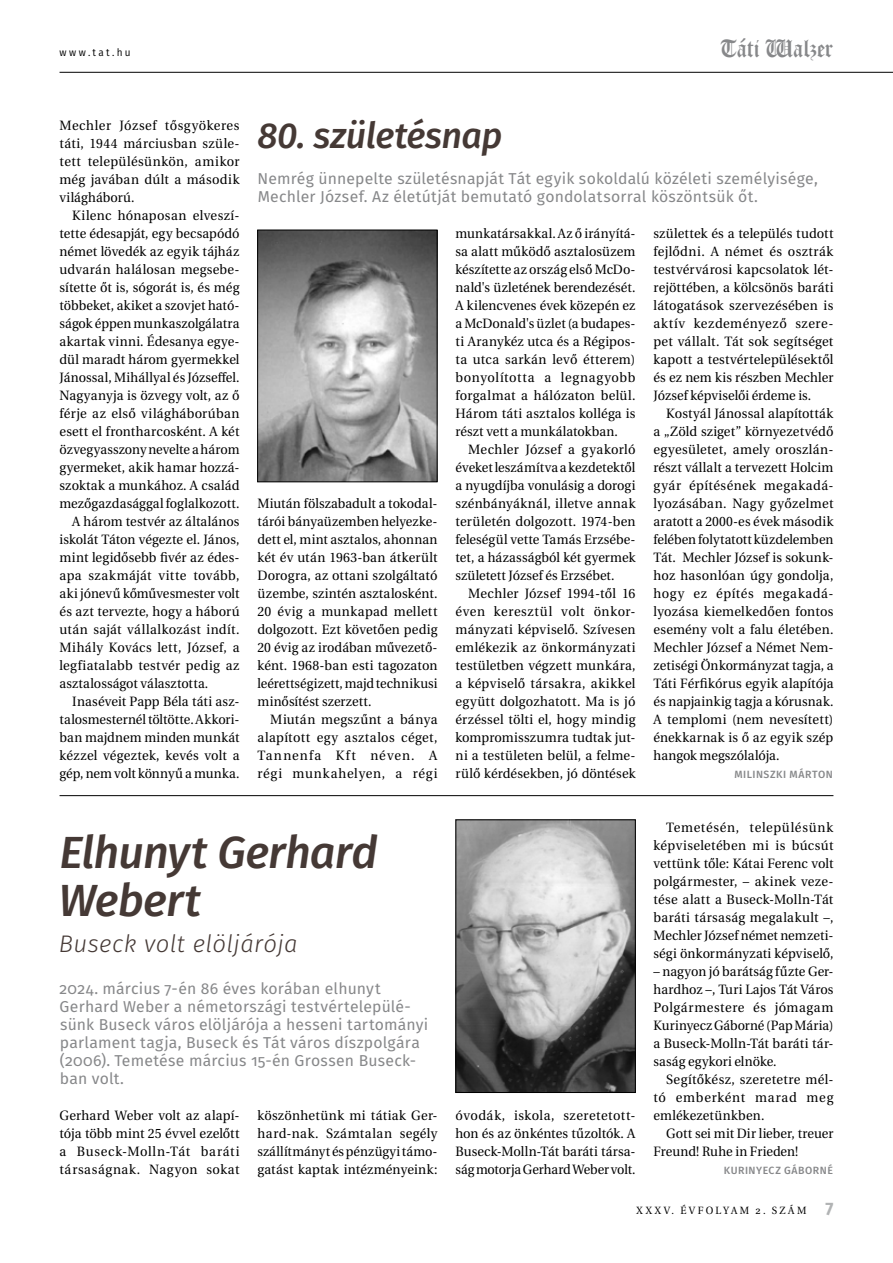
<style>
.page{position:relative;width:893px;height:1263px;background:#fff}
.page>*{position:absolute;margin:0;border:0;box-sizing:border-box;transform-origin:0 0}
.t1{font:italic 500 45px/48px "Fira Sans";letter-spacing:-.015em;color:#453935}
.t2{font:italic 500 36px "Fira Sans";letter-spacing:-.015em;color:#453935}
.t3{font:27px "Abbey Blk CE";letter-spacing:.01em;color:#87888a;scale:.95 1}
.t4{font:italic 300 24px "Fira Sans";letter-spacing:.015em;color:#453935}
.t5{font:15.75px/18px "Fira Sans";letter-spacing:.01em;color:#87888a}
.t6{font:13.5px/18px "Heuristica";letter-spacing:.01em;color:#000;text-align:justify;scale:.96 1}
.t7{font:13.5px/18px "Heuristica";letter-spacing:.01em;color:#000;text-align:justify;scale:.95 1}
.t8{font:13.5px "Heuristica";letter-spacing:.03em;color:#000;scale:.96 1}
.t9{font:500 10.5px "Fira Sans";letter-spacing:.05em;color:#87888a}
.t10{font:10.5px "Heuristica";letter-spacing:.255em;color:#000;scale:.95 1}
.t11{font:10.5px "Fira Sans";letter-spacing:.24em;color:#000;scale:.95 1}
.s1{font-family:"Fira Sans";font-weight:700;font-size:18px;color:#b1b3b4}
</style>
<div class="page">
<hr style="left:60px;top:72px;width:833px;height:1px;background:#000">
<img style="left:259px;top:232px;width:176px;height:248px">
<div style="left:257px;top:230px;width:180px;height:252px;border:1px solid #000"></div>
<img style="left:457px;top:821px;width:177px;height:270px">
<div style="left:455px;top:819px;width:181px;height:274px;border:1px solid #000"></div>
<hr style="left:60px;top:795px;width:773px;height:1px;background:#000">
<p class="t11" style="left:60px;top:44px;width:76px">www.tat.hu</p>
<h3 class="t3" style="left:721px;top:32px;width:120px">Táti Walzer</h3>
<p class="t6" style="left:60px;top:116px;width:189px">Mechler József tősgyökeres táti, 1944 márciusban szüle&shy;tett településünkön, amikor még javában dúlt a második világháború.</p>
<p class="t6" style="left:72px;top:206px;width:176px">Kilenc hónaposan elveszí-</p>
<p class="t7" style="left:60px;top:224px;width:191px">tette édesapját, egy becsapódó</p>
<p class="t6" style="left:60px;top:242px;width:189px">német lövedék az egyik tájház</p>
<p class="t6" style="left:60px;top:260px;width:189px">udvarán halálosan megsebe-</p>
<p class="t6" style="left:60px;top:278px;width:189px">sítette őt is, sógorát is, és még</p>
<p class="t7" style="left:60px;top:296px;width:191px">többeket, akiket a szovjet ható-</p>
<p class="t7" style="left:60px;top:314px;width:191px">ságok éppen munkaszolgálatra</p>
<p class="t7" style="left:60px;top:332px;width:191px">akartak vinni. Édesanya egye-</p>
<p class="t7" style="left:60px;top:350px;width:191px">dül maradt három gyermekkel</p>
<p class="t7" style="left:60px;top:368px;width:191px">Jánossal, Mihállyal és Józseffel.</p>
<p class="t6" style="left:60px;top:386px;width:189px">Nagyanyja is özvegy volt, az ő</p>
<p class="t6" style="left:60px;top:404px;width:189px">férje az első világháborúban</p>
<p class="t6" style="left:60px;top:422px;width:189px">esett el frontharcosként. A két</p>
<p class="t7" style="left:60px;top:440px;width:191px">özvegyasszony nevelte a három</p>
<p class="t7" style="left:60px;top:458px;width:191px">gyermeket, akik hamar hozzá-</p>
<p class="t6" style="left:60px;top:476px;width:189px">szoktak a munkához. A család</p>
<p class="t7" style="left:60px;top:494px;width:191px">mezőgazdasággal foglalkozott.</p>
<p class="t7" style="left:72px;top:512px;width:178px">A három testvér az általános</p>
<p class="t6" style="left:60px;top:530px;width:189px">iskolát Táton végezte el. János,</p>
<p class="t6" style="left:60px;top:548px;width:189px">mint legidősebb fivér az édes-</p>
<p class="t8" style="left:60px;top:565px;width:189px">apa szakmáját vitte tovább,</p>
<p class="t7" style="left:60px;top:584px;width:191px">aki jónevű kőművesmester volt</p>
<p class="t6" style="left:60px;top:602px;width:189px">és azt tervezte, hogy a háború</p>
<p class="t8" style="left:60px;top:619px;width:189px">után saját vállalkozást indít.</p>
<p class="t6" style="left:60px;top:638px;width:189px">Mihály Kovács lett, József, a</p>
<p class="t6" style="left:60px;top:656px;width:189px">legfiatalabb testvér pedig az</p>
<p class="t7" style="left:60px;top:674px;width:158px">asztalosságot választotta.</p>
<p class="t6" style="left:72px;top:692px;width:176px">Inaséveit Papp Béla táti asz-</p>
<p class="t7" style="left:60px;top:710px;width:191px">talosmesternél töltötte. Akkori-</p>
<p class="t7" style="left:60px;top:728px;width:191px">ban majdnem minden munkát</p>
<p class="t6" style="left:60px;top:746px;width:189px">kézzel végeztek, kevés volt a</p>
<p class="t7" style="left:60px;top:764px;width:191px">gép, nem volt könnyű a munka.</p>
<h2 class="t2" style="left:258px;top:106px;width:246px">80. születésnap</h2>
<p class="t5" style="left:257px;top:169px;width:562px">Nemrég ünnepelte születésnapját Tát egyik sokoldalú közéleti személyisége,<br>Mechler József. Az életútját bemutató gondolatsorral köszöntsük őt.</p>
<p class="t7" style="left:257px;top:494px;width:191px">Miután fölszabadult a tokodal&shy;tárói bányaüzemben helyezke&shy;dett el, mint asztalos, ahonnan két év után 1963-ban átkerült Dorogra, az ottani szolgáltató üzembe, szintén asztalosként.<br>20 évig a munkapad mellett dolgozott. Ezt követően pedig 20 évig az irodában művezető&shy;ként. 1968-ban esti tagozaton leérettségizett, majd technikusi minősítést szerzett.</p>
<p class="t6" style="left:257px;top:710px;width:189px;text-indent:13px">Miután megszűnt a bánya alapított egy asztalos céget, Tannenfa Kft néven. A régi munkahelyen, a régi</p>
<p class="t7" style="left:455px;top:224px;width:191px">munkatársakkal. Az ő irányítá&shy;sa alatt működő asztalosüzem készítette az ország első McDo&shy;nald's üzletének berendezését.<br>A kilencvenes évek közepén ez a McDonald's üzlet (a budapes&shy;ti Aranykéz utca és a Régipos&shy;ta utca sarkán levő étterem) bonyolította a legnagyobb forgalmat a hálózaton belül.<br>Három táti asztalos kolléga is részt vett a munkálatokban.</p>
<p class="t6" style="left:455px;top:440px;width:189px;text-indent:13px">Mechler József a gyakorló éveket leszámítva a kezdetektől a nyugdíjba vonulásig a dorogi szénbányáknál, illetve annak területén dolgozott. 1974-ben feleségül vette Tamás Erzsébe&shy;tet, a házasságból két gyermek született József és Erzsébet.</p>
<p class="t6" style="left:455px;top:584px;width:189px;text-indent:13px">Mechler József 1994-től 16 éven keresztül volt önkor&shy;mányzati képviselő. Szívesen emlékezik az önkormányzati testületben végzett munkára, a képviselő társakra, akikkel együtt dolgozhatott. Ma is jó érzéssel tölti el, hogy mindig kompromisszumra tudtak jut&shy;ni a testületen belül, a felme&shy;rülő kérdésekben, jó döntések</p>
<p class="t6" style="left:653px;top:224px;width:189px">születtek és a település tudott fejlődni. A német és osztrák testvérvárosi kapcsolatok lét&shy;rejöttében, a kölcsönös baráti látogatások szervezésében is aktív kezdeményező szere&shy;pet vállalt. Tát sok segítséget kapott a testvértelepülésektől és ez nem kis részben Mechler József képviselői érdeme is.</p>
<p class="t6" style="left:653px;top:404px;width:189px;text-indent:13px">Kostyál Jánossal alapították a „Zöld sziget” környezetvédő egyesületet, amely oroszlán&shy;részt vállalt a tervezett Holcim gyár építésének megakadá&shy;lyozásában. Nagy győzelmet aratott a 2000-es évek második felében folytatott küzdelemben Tát. Mechler József is sokunk&shy;hoz hasonlóan úgy gondolja, hogy ez építés megakadá&shy;lyozása kiemelkedően fontos esemény volt a falu életében.<br>Mechler József a Német Nem&shy;zetiségi Önkormányzat tagja, a Táti Férfikórus egyik alapítója és napjainkig tagja a kórusnak.<br>A templomi (nem nevesített) énekkarnak is ő az egyik szép hangok megszólalója.</p>
<p class="t9" style="left:734px;top:765px;width:100px">MILINSZKI MÁRTON</p>
<h1 class="t1" style="left:59px;top:826px;width:321px">Elhunyt Gerhard<br>Webert</h1>
<h3 class="t4" style="left:59px;top:927px;width:240px">Buseck volt elöljárója</h3>
<p class="t5" style="left:59px;top:979px;width:370px">2024. március 7-én 86 éves korában elhunyt Gerhard Weber a németországi testvértelepülé&shy;sünk Buseck város elöljárója a hesseni tartományi parlament tagja, Buseck és Tát város díszpolgára (2006). Temetése március 15-én Grossen Buseck&shy;ban volt.</p>
<p class="t6" style="left:60px;top:1106px;width:189px">Gerhard Weber volt az alapí&shy;tója több mint 25 évvel ezelőtt a Buseck-Molln-Tát baráti társaságnak. Nagyon sokat</p>
<p class="t6" style="left:257px;top:1106px;width:189px">köszönhetünk mi tátiak Ger&shy;hard-nak. Számtalan segély szállítmányt és pénzügyi támo&shy;gatást kaptak intézményeink:</p>
<p class="t6" style="left:455px;top:1106px;width:189px">óvodák, iskola, szeretetott&shy;hon és az önkéntes tűzoltók. A Buseck-Molln-Tát baráti társa&shy;ság motorja Gerhard Weber volt.</p>
<p class="t6" style="left:653px;top:818px;width:189px;text-indent:13px">Temetésén, településünk képviseletében mi is búcsút vettünk tőle: Kátai Ferenc volt polgármester, – akinek veze&shy;tése alatt a Buseck-Molln-Tát baráti társaság megalakult –, Mechler József német nemzeti&shy;ségi önkormányzati képviselő,</p>
<p class="t7" style="left:653px;top:962px;width:191px">– nagyon jó barátság fűzte Ger&shy;hardhoz –, Turi Lajos Tát Város Polgármestere és jómagam Kurinyecz Gáborné (Pap Mária) a Buseck-Molln-Tát baráti tár&shy;saság egykori elnöke.</p>
<p class="t6" style="left:653px;top:1070px;width:189px;text-indent:13px">Segítőkész, szeretetre mél&shy;tó emberként marad meg emlékezetünkben.</p>
<p class="t7" style="left:653px;top:1124px;width:191px;text-indent:13px">Gott sei mit Dir lieber, treuer<br>Freund! Ruhe in Frieden!</p>
<p class="t9" style="left:724px;top:1161px;width:111px">KURINYECZ GÁBORNÉ</p>
<p class="t10" style="left:637px;top:1202px;width:209px">XXXV. ÉVFOLYAM 2. SZÁM <span class="s1">7</span></p>
</div>
